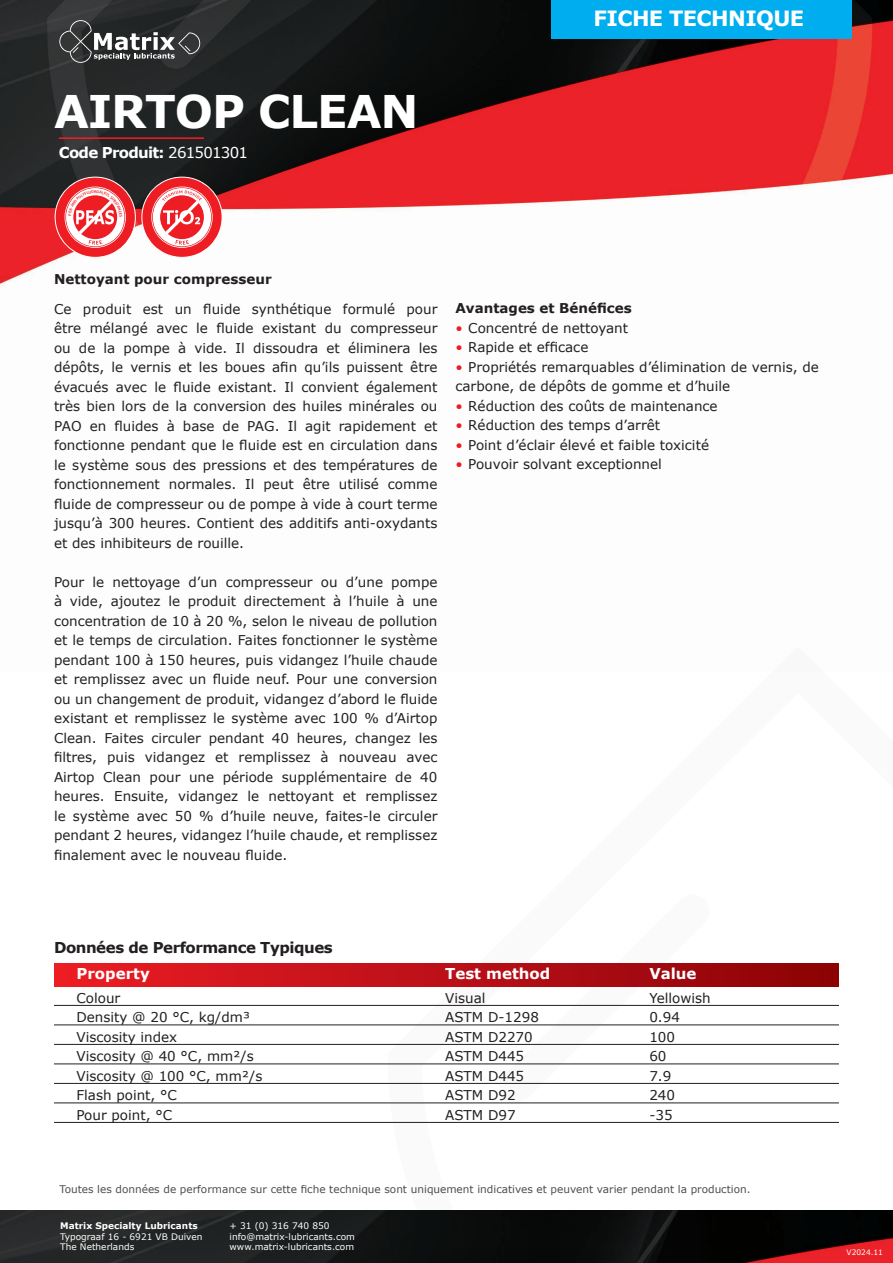
<style>
.page{position:relative;width:893px;height:1263px;background:#fff}
.page>*{position:absolute;margin:0;border:0;box-sizing:border-box;transform-origin:0 0}
.t1{font:700 45px "Verdana";letter-spacing:-.025em;color:#fff}
.t2{font:700 21px "Verdana";letter-spacing:-.03em;color:#fff}
.t3{font:700 15px "Verdana";letter-spacing:-.03em;color:#231f20}
.t4{font:700 15px "Verdana";color:#fff}
.t5{font:700 15px "Verdana";letter-spacing:-.05em;color:#fff}
.t6{font:13.5px/19.5px "Verdana";color:#231f20;text-align:justify}
.t7{font:700 13.5px "Verdana";color:#231f20}
.t8{font:10.5px "Verdana";color:#231f20}
.t9{font:9px/10.5px "Verdana";color:#fff}
.t10{font:700 9px "Verdana";color:#fff}
.t11{font:7.5px "Verdana";color:#fff}
.s1{font-weight:400}
.s2{color:#ee1d23}
</style>
<div class="page">
<img style="left:0;top:0;width:893px;height:284px">
<svg style="left:388px;top:986px;width:505px;height:225px"></svg>
<div style="left:551px;top:0;width:301px;height:38px;background:#00aeef"></div>
<svg style="left:59px;top:20px;width:141px;height:43px;background:#505152"></svg>
<img style="left:0;top:1211px;width:893px;height:52px">
<div style="left:54px;top:963px;width:785px;height:23px;background:linear-gradient(to right,#ec1d26,#8a0207)"></div>
<hr style="left:54px;top:1005px;width:785px;height:1px;background:#231f20">
<hr style="left:54px;top:1025px;width:785px;height:1px;background:#231f20">
<hr style="left:54px;top:1044px;width:785px;height:1px;background:#231f20">
<hr style="left:54px;top:1064px;width:785px;height:1px;background:#231f20">
<hr style="left:54px;top:1083px;width:785px;height:1px;background:#231f20">
<hr style="left:54px;top:1103px;width:785px;height:1px;background:#231f20">
<hr style="left:54px;top:1122px;width:785px;height:1px;background:#231f20">
<hr style="left:59px;top:137px;width:145px;height:2px;background:#ee1d23">
<svg style="left:55px;top:177px;width:168px;height:81px"></svg>
<h1 class="t1" style="left:54px;top:83px;width:366px">AIRTOP CLEAN</h1>
<p class="t5" style="left:59px;top:143px;width:191px">Code Produit: <span class="s1">261501301</span></p>
<h2 class="t2" style="left:594px;top:5px;width:212px">FICHE TECHNIQUE</h2>
<p class="t7" style="left:54px;top:270px;width:219px">Nettoyant pour compresseur</p>
<p class="t6" style="left:54px;top:299px;width:385px">Ce produit est un fluide synthétique formulé pour être mélangé avec le fluide existant du compresseur ou de la pompe à vide. Il dissoudra et éliminera les dépôts, le vernis et les boues afin qu’ils puissent être évacués avec le fluide existant. Il convient également très bien lors de la conversion des huiles minérales ou PAO en fluides à base de PAG. Il agit rapidement et fonctionne pendant que le fluide est en circulation dans le système sous des pressions et des températures de fonctionnement normales. Il peut être utilisé comme fluide de compresseur ou de pompe à vide à court terme jusqu’à 300 heures. Contient des additifs anti-oxydants et des inhibiteurs de rouille.</p>
<p class="t6" style="left:54px;top:572px;width:385px">Pour le nettoyage d’un compresseur ou d’une pompe à vide, ajoutez le produit directement à l’huile à une concentration de 10 à 20 %, selon le niveau de pollution et le temps de circulation. Faites fonctionner le système pendant 100 à 150 heures, puis vidangez l’huile chaude et remplissez avec un fluide neuf. Pour une conversion ou un changement de produit, vidangez d’abord le fluide existant et remplissez le système avec 100 % d’Airtop Clean. Faites circuler pendant 40 heures, changez les filtres, puis vidangez et remplissez à nouveau avec Airtop Clean pour une période supplémentaire de 40 heures. Ensuite, vidangez le nettoyant et remplissez le système avec 50 % d’huile neuve, faites-le circuler pendant 2 heures, vidangez l’huile chaude, et remplissez finalement avec le nouveau fluide.</p>
<p class="t7" style="left:455px;top:300px;width:178px">Avantages et Bénéfices</p>
<p class="t6" style="left:455px;top:318px;width:174px"><span class="s2">•</span> Concentré de nettoyant</p>
<p class="t6" style="left:455px;top:338px;width:134px"><span class="s2">•</span> Rapide et efficace</p>
<p class="t6" style="left:455px;top:357px;width:365px"><span class="s2">•</span> Propriétés remarquables d’élimination de vernis, de carbone, de dépôts de gomme et d’huile</p>
<p class="t6" style="left:455px;top:396px;width:264px"><span class="s2">•</span> Réduction des coûts de maintenance</p>
<p class="t6" style="left:455px;top:416px;width:206px"><span class="s2">•</span> Réduction des temps d’arrêt</p>
<p class="t6" style="left:455px;top:435px;width:255px"><span class="s2">•</span> Point d’éclair élevé et faible toxicité</p>
<p class="t6" style="left:455px;top:455px;width:208px"><span class="s2">•</span> Pouvoir solvant exceptionnel</p>
<p class="t3" style="left:54px;top:938px;width:280px">Données de Performance Typiques</p>
<p class="t4" style="left:76px;top:964px;width:75px">Property</p>
<p class="t4" style="left:445px;top:964px;width:107px">Test method</p>
<p class="t4" style="left:649px;top:964px;width:49px">Value</p>
<p class="t6" style="left:76px;top:988px;width:45px">Colour</p>
<p class="t6" style="left:445px;top:988px;width:42px">Visual</p>
<p class="t6" style="left:649px;top:988px;width:63px">Yellowish</p>
<p class="t6" style="left:76px;top:1008px;width:175px">Density @ 20 °C, kg/dm³</p>
<p class="t6" style="left:445px;top:1008px;width:95px">ASTM D-1298</p>
<p class="t6" style="left:649px;top:1008px;width:32px">0.94</p>
<p class="t6" style="left:76px;top:1027px;width:102px">Viscosity index</p>
<p class="t6" style="left:445px;top:1027px;width:89px">ASTM D2270</p>
<p class="t6" style="left:649px;top:1027px;width:27px">100</p>
<p class="t6" style="left:76px;top:1047px;width:179px">Viscosity @ 40 °C, mm²/s</p>
<p class="t6" style="left:445px;top:1047px;width:81px">ASTM D445</p>
<p class="t6" style="left:649px;top:1047px;width:19px">60</p>
<p class="t6" style="left:76px;top:1066px;width:187px">Viscosity @ 100 °C, mm²/s</p>
<p class="t6" style="left:445px;top:1066px;width:81px">ASTM D445</p>
<p class="t6" style="left:649px;top:1066px;width:24px">7.9</p>
<p class="t6" style="left:76px;top:1086px;width:102px">Flash point, °C</p>
<p class="t6" style="left:445px;top:1086px;width:72px">ASTM D92</p>
<p class="t6" style="left:649px;top:1086px;width:27px">240</p>
<p class="t6" style="left:76px;top:1105px;width:97px">Pour point, °C</p>
<p class="t6" style="left:445px;top:1105px;width:72px">ASTM D97</p>
<p class="t6" style="left:649px;top:1105px;width:25px">-35</p>
<p class="t8" style="left:59px;top:1183px;width:693px">Toutes les données de performance sur cette fiche technique sont uniquement indicatives et peuvent varier pendant la production.</p>
<p class="t10" style="left:60px;top:1220px;width:139px">Matrix Specialty Lubricants</p>
<p class="t9" style="left:60px;top:1231px;width:144px">Typograaf 16 - 6921 VB Duiven<br>The Netherlands</p>
<p class="t9" style="left:230px;top:1221px;width:127px">+ 31 (0) 316 740 850 info@matrix-lubricants.com www.matrix-lubricants.com</p>
<p class="t11" style="left:847px;top:1247px;width:38px">V2024.11</p>
</div>
